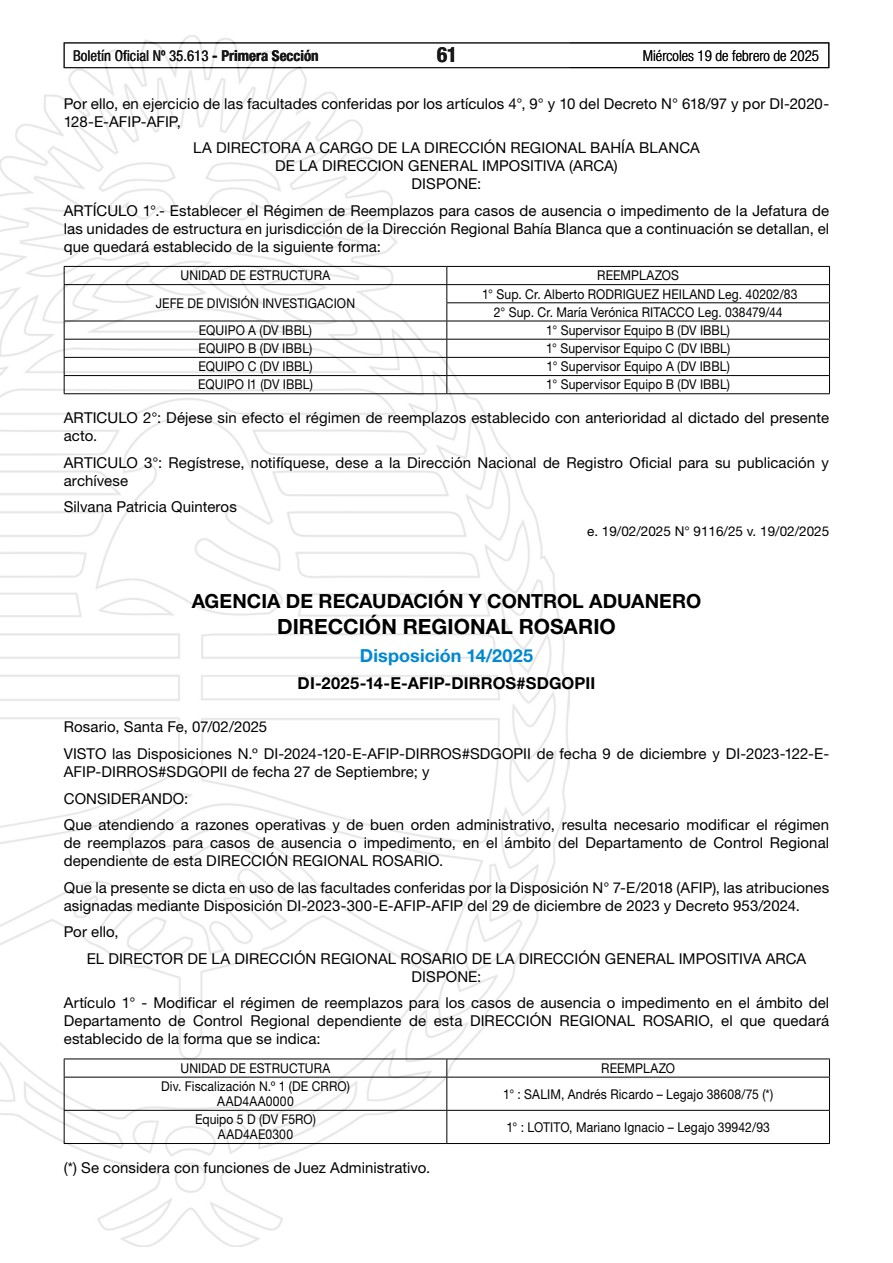
<style>
.page{position:relative;width:893px;height:1263px;background:#fff}
.page>*{position:absolute;margin:0;border:0;box-sizing:border-box;transform-origin:0 0}
.t1{font:700 21px "Helvetica Neue LT Std";color:#000}
.t2{font:700 condensed 21px "Helvetica Neue LT Std";color:#000}
.t3{font:700 19.5px "Helvetica Neue LT Std";color:#000}
.t4{font:700 18px "Helvetica Neue LT Std";letter-spacing:.005em;color:#0089cf}
.t5{font:700 16.5px "Helvetica Neue LT Std";letter-spacing:.005em;color:#000}
.t6{font:15px/18px "Helvetica Neue LT Std";letter-spacing:.005em;color:#000}
.t7{font:condensed 15px "Helvetica Neue LT Std";color:#000}
.t8{font:300 condensed 15px "Helvetica Neue LT Std";color:#000}
.t9{font:13.5px/15px "Helvetica Neue LT Std";letter-spacing:.01em;color:#000;text-align:center;scale:.9 1}
.t10{font:13.5px "Helvetica Neue LT Std";letter-spacing:.01em;color:#000}
.s1{font-weight:700}
</style>
<div class="page">
<div style="left:64px;top:43px;width:765px;height:25px;border:1px solid #000"></div>
<img style="left:0;top:35px;width:569px;height:1211px">
<hr style="left:64px;top:266px;width:383px;height:1px;background:#000">
<hr style="left:447px;top:266px;width:383px;height:1px;background:#000">
<hr style="left:64px;top:284px;width:383px;height:1px;background:#000">
<hr style="left:447px;top:284px;width:383px;height:1px;background:#000">
<hr style="left:446px;top:302px;width:384px;height:1px;background:#000">
<hr style="left:64px;top:321px;width:383px;height:1px;background:#000">
<hr style="left:447px;top:321px;width:383px;height:1px;background:#000">
<hr style="left:64px;top:339px;width:383px;height:1px;background:#000">
<hr style="left:447px;top:339px;width:383px;height:1px;background:#000">
<hr style="left:64px;top:357px;width:383px;height:1px;background:#000">
<hr style="left:447px;top:357px;width:383px;height:1px;background:#000">
<hr style="left:64px;top:375px;width:383px;height:1px;background:#000">
<hr style="left:447px;top:375px;width:383px;height:1px;background:#000">
<hr style="left:64px;top:393px;width:383px;height:1px;background:#000">
<hr style="left:447px;top:393px;width:383px;height:1px;background:#000">
<svg style="left:64px;top:267px;width:1px;height:126px"></svg>
<svg style="left:446px;top:267px;width:1px;height:126px"></svg>
<svg style="left:829px;top:267px;width:1px;height:126px"></svg>
<hr style="left:64px;top:1058px;width:383px;height:1px;background:#000">
<hr style="left:447px;top:1058px;width:383px;height:1px;background:#000">
<hr style="left:64px;top:1077px;width:383px;height:1px;background:#000">
<hr style="left:447px;top:1077px;width:383px;height:1px;background:#000">
<hr style="left:64px;top:1110px;width:383px;height:1px;background:#000">
<hr style="left:447px;top:1110px;width:383px;height:1px;background:#000">
<hr style="left:64px;top:1143px;width:383px;height:1px;background:#000">
<hr style="left:447px;top:1143px;width:383px;height:1px;background:#000">
<svg style="left:64px;top:1059px;width:1px;height:18px"></svg>
<hr style="left:64px;top:1077px;width:1px;height:33px;background:#000">
<hr style="left:64px;top:1111px;width:1px;height:32px;background:#000">
<svg style="left:446px;top:1059px;width:1px;height:18px"></svg>
<svg style="left:829px;top:1059px;width:1px;height:18px"></svg>
<hr style="left:446px;top:1077px;width:1px;height:33px;background:#000">
<hr style="left:829px;top:1077px;width:1px;height:33px;background:#000">
<hr style="left:446px;top:1111px;width:1px;height:32px;background:#000">
<hr style="left:829px;top:1111px;width:1px;height:32px;background:#000">
<p class="t7" style="left:73px;top:47px;width:247px">Boletín Oficial Nº 35.613 <span class="s1">- Primera Sección</span></p>
<h1 class="t2" style="left:437px;top:42px;width:22px">61</h1>
<p class="t8" style="left:643px;top:47px;width:178px">Miércoles 19 de febrero de 2025</p>
<p class="t6" style="left:64px;top:94px;width:767px">Por ello, en ejercicio de las facultades conferidas por los artículos 4°, 9° y 10 del Decreto N° 618/97 y por DI-2020-<br>128-E-AFIP-AFIP,</p>
<p class="t6" style="left:193px;top:138px;width:508px;text-align:center">LA DIRECTORA A CARGO DE LA DIRECCIÓN REGIONAL BAHÍA BLANCA<br>DE LA DIRECCION GENERAL IMPOSITIVA (ARCA)<br>DISPONE:</p>
<p class="t6" style="left:64px;top:201px;width:767px;text-align:justify">ARTÍCULO 1°.- Establecer el Régimen de Reemplazos para casos de ausencia o impedimento de la Jefatura de las unidades de estructura en jurisdicción de la Dirección Regional Bahía Blanca que a continuación se detallan, el que quedará establecido de la siguiente forma:</p>
<p class="t9" style="left:180px;top:268px;width:168px">UNIDAD DE ESTRUCTURA</p>
<p class="t9" style="left:597px;top:268px;width:92px">REEMPLAZOS</p>
<p class="t9" style="left:156px;top:295px;width:223px">JEFE DE DIVISIÓN INVESTIGACION</p>
<p class="t9" style="left:482px;top:284px;width:352px;line-height:18.1px">1° Sup. Cr. Alberto RODRIGUEZ HEILAND Leg. 40202/83<br>2° Sup. Cr. María Verónica RITACCO Leg. 038479/44</p>
<p class="t9" style="left:199px;top:322px;width:127px">EQUIPO A (DV IBBL)</p>
<p class="t9" style="left:546px;top:322px;width:206px">1° Supervisor Equipo B (DV IBBL)</p>
<p class="t9" style="left:199px;top:341px;width:128px">EQUIPO B (DV IBBL)</p>
<p class="t9" style="left:546px;top:341px;width:206px">1° Supervisor Equipo C (DV IBBL)</p>
<p class="t9" style="left:198px;top:359px;width:128px">EQUIPO C (DV IBBL)</p>
<p class="t9" style="left:546px;top:359px;width:205px">1° Supervisor Equipo A (DV IBBL)</p>
<p class="t9" style="left:198px;top:377px;width:129px">EQUIPO I1 (DV IBBL)</p>
<p class="t9" style="left:546px;top:377px;width:206px">1° Supervisor Equipo B (DV IBBL)</p>
<p class="t6" style="left:64px;top:409px;width:767px">ARTICULO 2°: Déjese sin efecto el régimen de reemplazos establecido con anterioridad al dictado del presente acto.</p>
<p class="t6" style="left:64px;top:453px;width:767px">ARTICULO 3°: Regístrese, notifíquese, dese a la Dirección Nacional de Registro Oficial para su publicación y archívese</p>
<p class="t6" style="left:64px;top:498px;width:175px">Silvana Patricia Quinteros</p>
<p class="t10" style="left:587px;top:523px;width:244px">e. 19/02/2025 N° 9116/25 v. 19/02/2025</p>
<h2 class="t3" style="left:192px;top:589px;width:511px">AGENCIA DE RECAUDACIÓN Y CONTROL ADUANERO</h2>
<h1 class="t1" style="left:277px;top:614px;width:340px">DIRECCIÓN REGIONAL ROSARIO</h1>
<p class="t4" style="left:360px;top:645px;width:175px">Disposición 14/2025</p>
<p class="t5" style="left:298px;top:673px;width:299px">DI-2025-14-E-AFIP-DIRROS#SDGOPII</p>
<p class="t6" style="left:64px;top:714px;width:767px;line-height:26.5px">Rosario, Santa Fe, 07/02/2025<br>VISTO las Disposiciones N.º DI-2024-120-E-AFIP-DIRROS#SDGOPII de fecha 9 de diciembre y DI-2023-122-E-</p>
<p class="t6" style="left:64px;top:758px;width:767px;line-height:26.5px">AFIP-DIRROS#SDGOPII de fecha 27 de Septiembre; y<br>CONSIDERANDO:<br>Que atendiendo a razones operativas y de buen orden administrativo, resulta necesario modificar el régimen</p>
<p class="t6" style="left:64px;top:833px;width:767px">de reemplazos para casos de ausencia o impedimento, en el ámbito del Departamento de Control Regional dependiente de esta DIRECCIÓN REGIONAL ROSARIO.</p>
<p class="t6" style="left:64px;top:878px;width:767px">Que la presente se dicta en uso de las facultades conferidas por la Disposición N° 7-E/2018 (AFIP), las atribuciones asignadas mediante Disposición DI-2023-300-E-AFIP-AFIP del 29 de diciembre de 2023 y Decreto 953/2024.</p>
<p class="t6" style="left:87px;top:918px;width:721px;line-height:26.5px;text-indent:-23px">Por ello,<br>EL DIRECTOR DE LA DIRECCIÓN REGIONAL ROSARIO DE LA DIRECCIÓN GENERAL IMPOSITIVA ARCA</p>
<p class="t6" style="left:64px;top:963px;width:767px;line-height:26.5px;text-align:center">DISPONE:<br>Artículo 1° - Modificar el régimen de reemplazos para los casos de ausencia o impedimento en el ámbito del</p>
<p class="t6" style="left:64px;top:1011px;width:767px">Departamento de Control Regional dependiente de esta DIRECCIÓN REGIONAL ROSARIO, el que quedará establecido de la forma que se indica:</p>
<p class="t9" style="left:180px;top:1060px;width:168px">UNIDAD DE ESTRUCTURA</p>
<p class="t9" style="left:601px;top:1060px;width:84px">REEMPLAZO</p>
<p class="t9" style="left:161px;top:1078px;width:211px">Div. Fiscalización N.º 1 (DE CRRO)<br>AAD4AA0000</p>
<p class="t9" style="left:503px;top:1086px;width:302px">1° : SALIM, Andrés Ricardo – Legajo 38608/75 (*)</p>
<p class="t9" style="left:195px;top:1112px;width:136px">Equipo 5 D (DV F5RO)<br>AAD4AE0300</p>
<p class="t9" style="left:506px;top:1119px;width:294px">1° : LOTITO, Mariano Ignacio – Legajo 39942/93</p>
<p class="t6" style="left:64px;top:1158px;width:368px">(*) Se considera con funciones de Juez Administrativo.</p>
</div>
